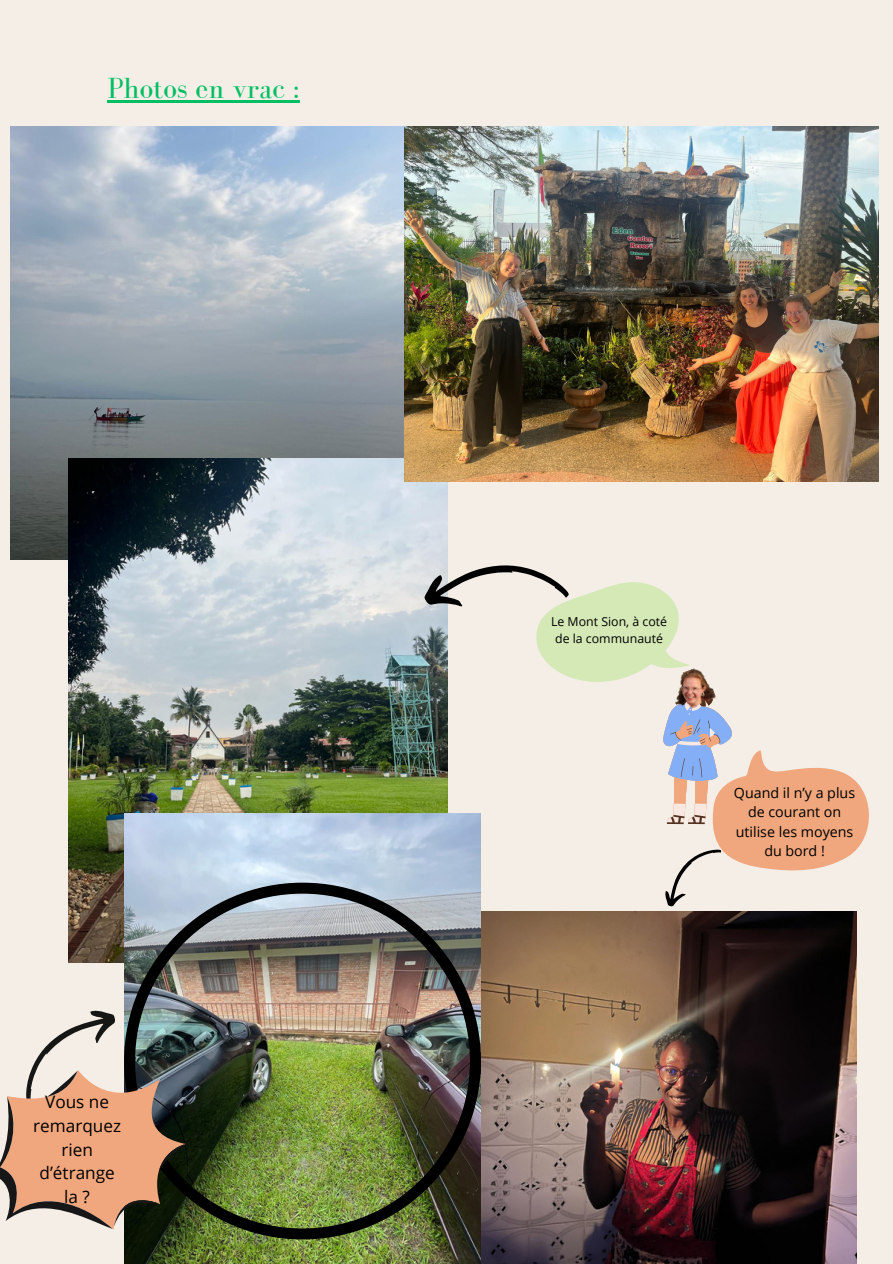
<style>
.page{position:relative;width:893px;height:1264px;background:#fff}
.page>*{position:absolute;margin:0;border:0;box-sizing:border-box;transform-origin:0 0}
.t1{font:30px "Bodoni FLF";color:#00bf63}
.t2{font:17.1px/23.5px "Open Sans";color:#000;text-align:center}
.t3{font:14.25px/19.6px "Open Sans";color:#000;text-align:center}
.t4{font:12.3px/17px "Open Sans";color:#000;text-align:center}
</style>
<div class="page">
<div style="left:0;top:0;width:892px;height:1263px;background:#f4eee7"></div>
<img style="left:11px;top:126px;width:393px;height:433px">
<img style="left:69px;top:458px;width:378px;height:504px">
<img style="left:481px;top:911px;width:375px;height:352px">
<img style="left:124px;top:813px;width:357px;height:450px">
<img style="left:124px;top:882px;width:357px;height:357px">
<svg style="left:0;top:998px;width:185px;height:231px"></svg>
<img style="left:404px;top:126px;width:473px;height:356px">
<hr style="left:107px;top:100px;width:193px;height:2px;background:#00bf63">
<svg style="left:421px;top:556px;width:448px;height:354px"></svg>
<p class="t1" style="left:107px;top:72px;width:194px">Photos en vrac :</p>
<p class="t2" style="left:33px;top:1090px;width:89px">Vous ne remarquez rien d’étrange la ?</p>
<p class="t4" style="left:551px;top:612px;width:117px">Le Mont Sion, à coté de la communauté</p>
<p class="t3" style="left:733px;top:782px;width:123px">Quand il n’y a plus de courant on utilise les moyens du bord !</p>
</div>
